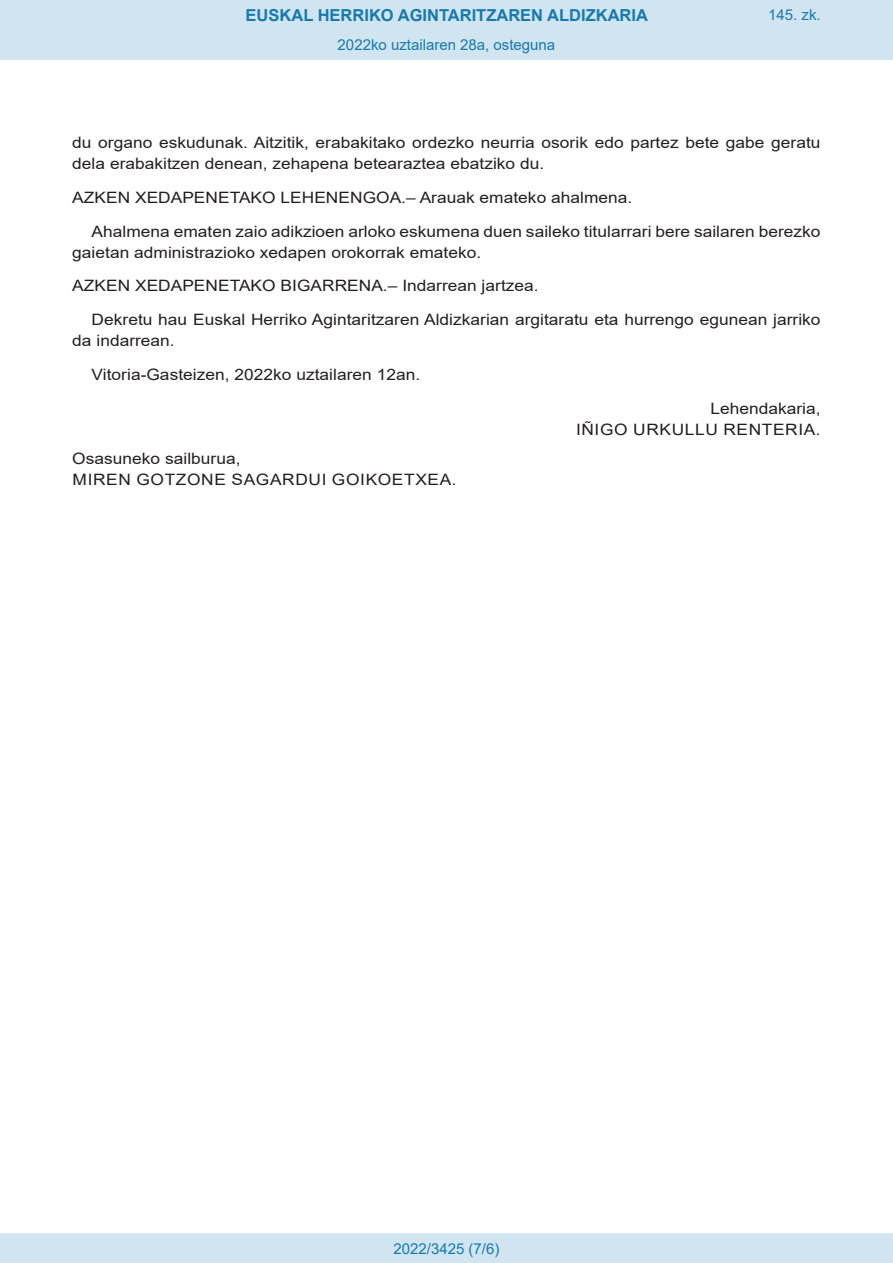
<style>
.page{position:relative;width:893px;height:1263px;background:#fff}
.page>*{position:absolute;margin:0;border:0;box-sizing:border-box;transform-origin:0 0}
.t1{font:700 16.5px "Arial";color:#1879ad}
.BOPVDetalle{font:15.6px/21px "Arial";color:#231f20;scale:1.11 1}
.BOPVDisposicionTitul{font:15.6px "Arial";color:#231f20;scale:1.11 1}
.BOPVFirmaLugFec{font:15.6px "Arial";color:#231f20;scale:1.11 1}
.BOPVFirmaNombre{font:15.6px "Arial";letter-spacing:.035em;color:#231f20;scale:1.11 1}
.BOPVNombreLehen2{font:15.6px "Arial";letter-spacing:.035em;color:#231f20;scale:1.11 1}
.BOPVFirmaPuesto{font:15.6px "Arial";color:#231f20;scale:1.11 1}
.BOPVPuestoLehen2{font:15.6px "Arial";color:#231f20;scale:1.11 1}
.Paginacion_Centro{font:15px "Arial";color:#1879ad}
</style>
<div class="page">
<div style="left:0;top:0;width:893px;height:60px;background:#d0e5f0"></div>
<div style="left:0;top:1233px;width:893px;height:30px;background:#d0e5f0"></div>
<p class="t1" style="left:246px;top:3px;width:404px">EUSKAL HERRIKO AGINTARITZAREN ALDIZKARIA</p>
<p class="Paginacion_Centro" style="left:338px;top:35px;width:219px">2022ko uztailaren 28a, osteguna</p>
<p class="Paginacion_Centro" style="left:768px;top:5px;width:54px">145. zk.</p>
<p class="BOPVDetalle" style="left:72px;top:132px;width:676px">du organo eskudunak. Aitzitik, erabakitako ordezko neurria osorik edo partez bete gabe geratu dela erabakitzen denean, zehapena betearaztea ebatziko du.</p>
<p class="BOPVDisposicionTitul" style="left:72px;top:187px;width:506px">AZKEN XEDAPENETAKO LEHENENGOA.– Arauak emateko ahalmena.</p>
<p class="BOPVDetalle" style="left:72px;top:221px;width:676px;text-indent:19px">Ahalmena ematen zaio adikzioen arloko eskumena duen saileko titularrari bere sailaren berezko gaietan administrazioko xedapen orokorrak emateko.</p>
<p class="BOPVDisposicionTitul" style="left:72px;top:275px;width:422px">AZKEN XEDAPENETAKO BIGARRENA.– Indarrean jartzea.</p>
<p class="BOPVDetalle" style="left:72px;top:309px;width:676px;text-indent:19px">Dekretu hau Euskal Herriko Agintaritzaren Aldizkarian argitaratu eta hurrengo egunean jarriko da indarrean.</p>
<p class="BOPVFirmaLugFec" style="left:92px;top:364px;width:297px">Vitoria-Gasteizen, 2022ko uztailaren 12an.</p>
<p class="BOPVPuestoLehen2" style="left:710px;top:397px;width:101px">Lehendakaria,</p>
<p class="BOPVNombreLehen2" style="left:576px;top:418px;width:222px">IÑIGO URKULLU RENTERIA.</p>
<p class="BOPVFirmaPuesto" style="left:72px;top:448px;width:153px">Osasuneko sailburua,</p>
<p class="BOPVFirmaNombre" style="left:73px;top:469px;width:347px">MIREN GOTZONE SAGARDUI GOIKOETXEA.</p>
<p class="Paginacion_Centro" style="left:393px;top:1238px;width:107px">2022/3425 (7/6)</p>
</div>
